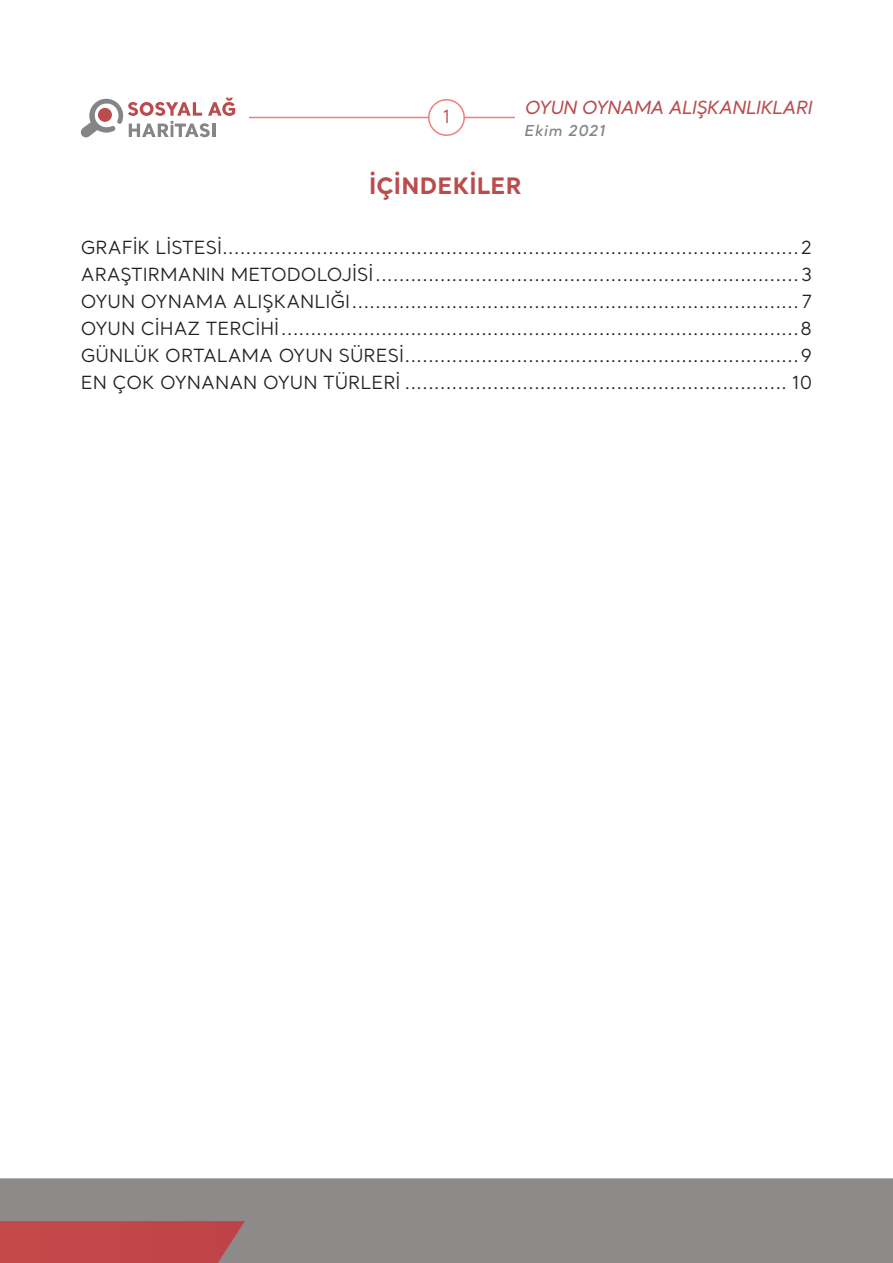
<style>
.page{position:relative;width:893px;height:1263px;background:#fff}
.page>*{position:absolute;margin:0;border:0;box-sizing:border-box;transform-origin:0 0}
.ANA_METIN{font:700 22.5px "Santral";letter-spacing:.01em;color:#ba4c4e}
.t1{font:18px "Santral";color:#231f20}
.t2{font:italic 500 18px "Santral";letter-spacing:-.04em;color:#ba4c4e}
.t3{font:18px "Santral";color:#bc4c4e}
.t4{font:italic 600 15px "Santral";letter-spacing:.04em;color:#848587}
</style>
<div class="page">
<div style="left:0;top:1178px;width:893px;height:85px;background:#8e8a8a"></div>
<div style="left:0;top:1221px;width:245px;height:42px;background:#c24648"></div>
<hr style="left:249px;top:117px;width:266px;height:1px;background:#f37d7d">
<div style="left:429px;top:100px;width:35px;height:35px;background:#fff;border-radius:50%"></div>
<div style="left:428px;top:99px;width:37px;height:37px;border:2px solid #f37d7d;border-radius:50%"></div>
<svg style="left:80px;top:98px;width:155px;height:40px"></svg>
<p class="t3" style="left:443px;top:105px;width:9px">1</p>
<p class="t2" style="left:524px;top:96px;width:289px">OYUN OYNAMA ALIŞKANLIKLARI</p>
<p class="t4" style="left:524px;top:121px;width:82px">Ekim 2021</p>
<p class="ANA_METIN" style="left:369px;top:171px;width:154px">İÇİNDEKİLER</p>
<p class="t1" style="left:81px;top:236px;width:733px">GRAFİK LİSTESİ..................................................................................................2</p>
<p class="t1" style="left:81px;top:263px;width:733px">ARAŞTIRMANIN METODOLOJİSİ........................................................................3</p>
<p class="t1" style="left:81px;top:290px;width:733px">OYUN OYNAMA ALIŞKANLIĞI............................................................................ 7</p>
<p class="t1" style="left:81px;top:317px;width:733px">OYUN CİHAZ TERCİHİ........................................................................................8</p>
<p class="t1" style="left:81px;top:344px;width:733px">GÜNLÜK ORTALAMA OYUN SÜRESİ...................................................................9</p>
<p class="t1" style="left:81px;top:371px;width:733px">EN ÇOK OYNANAN OYUN TÜRLERİ ................................................................. 10</p>
</div>
